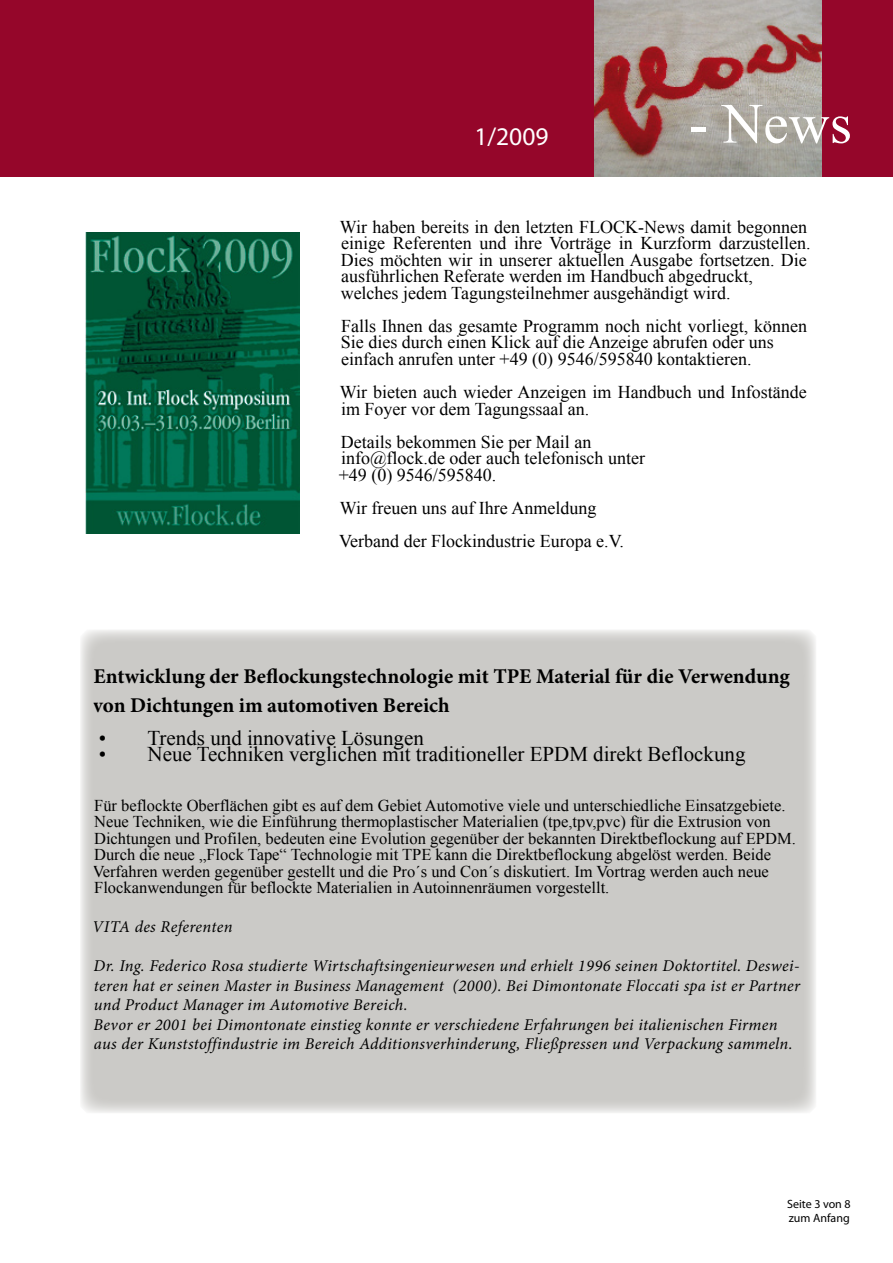
<style>
.page{position:relative;width:893px;height:1263px;background:#fff}
.page>*{position:absolute;margin:0;border:0;box-sizing:border-box;transform-origin:0 0}
.t1{font:57px "Times New Roman";color:#fff}
.t2{font:25.5px "Myriad Pro";color:#fff}
.t3{font:700 21px/28.5px "Minion Pro";color:#000}
.t4{font:21px "Times New Roman";color:#000}
.t5{font:18px/16.5px "Times New Roman";color:#000}
.t6{font:16.5px/16.5px "Times New Roman";color:#000}
.t7{font:italic 16.5px/19.5px "Minion Pro";letter-spacing:.02em;color:#000}
.t8{font:12px "Myriad Pro";color:#000}
</style>
<div class="page">
<div style="left:0;top:0;width:893px;height:176px;background:#95062a"></div>
<img style="left:594px;top:0;width:228px;height:176px">
<img style="left:85px;top:233px;width:214px;height:300px">
<div style="left:87px;top:636px;width:723px;height:471px;background:#cbcac7"></div>
<div style="left:80px;top:629px;width:736px;height:484px;border:14px solid #cbcac7"></div>
<h2 class="t2" style="left:474px;top:121px;width:76px">1 /2009</h2>
<h1 class="t1" style="left:689px;top:85px;width:165px">- News</h1>
<p class="t5" style="left:340px;top:218px;width:472px">Wir haben bereits in den letzten FLOCK-News damit begonnen einige Referenten und ihre Vorträge in Kurzform darzustellen.<br>Dies möchten wir in unserer aktuellen Ausgabe fortsetzen. Die ausführlichen Referate werden im Handbuch abgedruckt, welches jedem Tagungsteilnehmer ausgehändigt wird.</p>
<p class="t5" style="left:341px;top:317px;width:468px">Falls Ihnen das gesamte Programm noch nicht vorliegt, können<br>Sie dies durch einen Klick auf die Anzeige abrufen oder uns einfach anrufen unter +49 (0) 9546/595840 kontaktieren.</p>
<p class="t5" style="left:340px;top:383px;width:469px">Wir bieten auch wieder Anzeigen im Handbuch und Infostände im Foyer vor dem Tagungssaal an.</p>
<p class="t5" style="left:339px;top:433px;width:308px">Details bekommen Sie per Mail an info@flock.de oder auch telefonisch unter +49 (0) 9546/595840.</p>
<p class="t5" style="left:339px;top:491px;width:286px;line-height:33px">Wir freuen uns auf Ihre Anmeldung<br>Verband der Flockindustrie Europa e.V.</p>
<p class="t3" style="left:93px;top:662px;width:698px">Entwicklung der Beflockungstechnologie mit TPE Material für die Verwendung von Dichtungen im automotiven Bereich</p>
<p class="t4" style="left:99px;top:724px;width:327px">• Trends und innovative Lösungen</p>
<p class="t4" style="left:99px;top:740px;width:648px">• Neue Techniken verglichen mit traditioneller EPDM direkt Beflockung</p>
<p class="t6" style="left:93px;top:797px;width:705px">Für beflockte Oberflächen gibt es auf dem Gebiet Automotive viele und unterschiedliche Einsatzgebiete.<br>Neue Techniken, wie die Einführung thermoplastischer Materialien (tpe,tpv,pvc) für die Extrusion von Dichtungen und Profilen, bedeuten eine Evolution gegenüber der bekannten Direktbeflockung auf EPDM.<br>Durch die neue „Flock Tape“ Technologie mit TPE kann die Direktbeflockung abgelöst werden. Beide Verfahren werden gegenüber gestellt und die Pro´s und Con´s diskutiert. Im Vortrag werden auch neue Flockanwendungen für beflockte Materialien in Autoinnenräumen vorgestellt.</p>
<p class="t7" style="left:92px;top:917px;width:142px">VITA des Referenten</p>
<p class="t7" style="left:94px;top:956px;width:708px">Dr. Ing. Federico Rosa studierte Wirtschaftsingenieurwesen und erhielt 1996 seinen Doktortitel. Deswei&shy;teren hat er seinen Master in Business Management (2000). Bei Dimontonate Floccati spa ist er Partner und Product Manager im Automotive Bereich.<br>Bevor er 2001 bei Dimontonate einstieg konnte er verschiedene Erfahrungen bei italienischen Firmen aus der Kunststoffindustrie im Bereich Additionsverhinderung, Fließpressen und Verpackung sammeln.</p>
<p class="t8" style="left:787px;top:1197px;width:65px">Seite von 8</p>
<p class="t8" style="left:789px;top:1210px;width:62px">zum Anfang</p>
</div>
